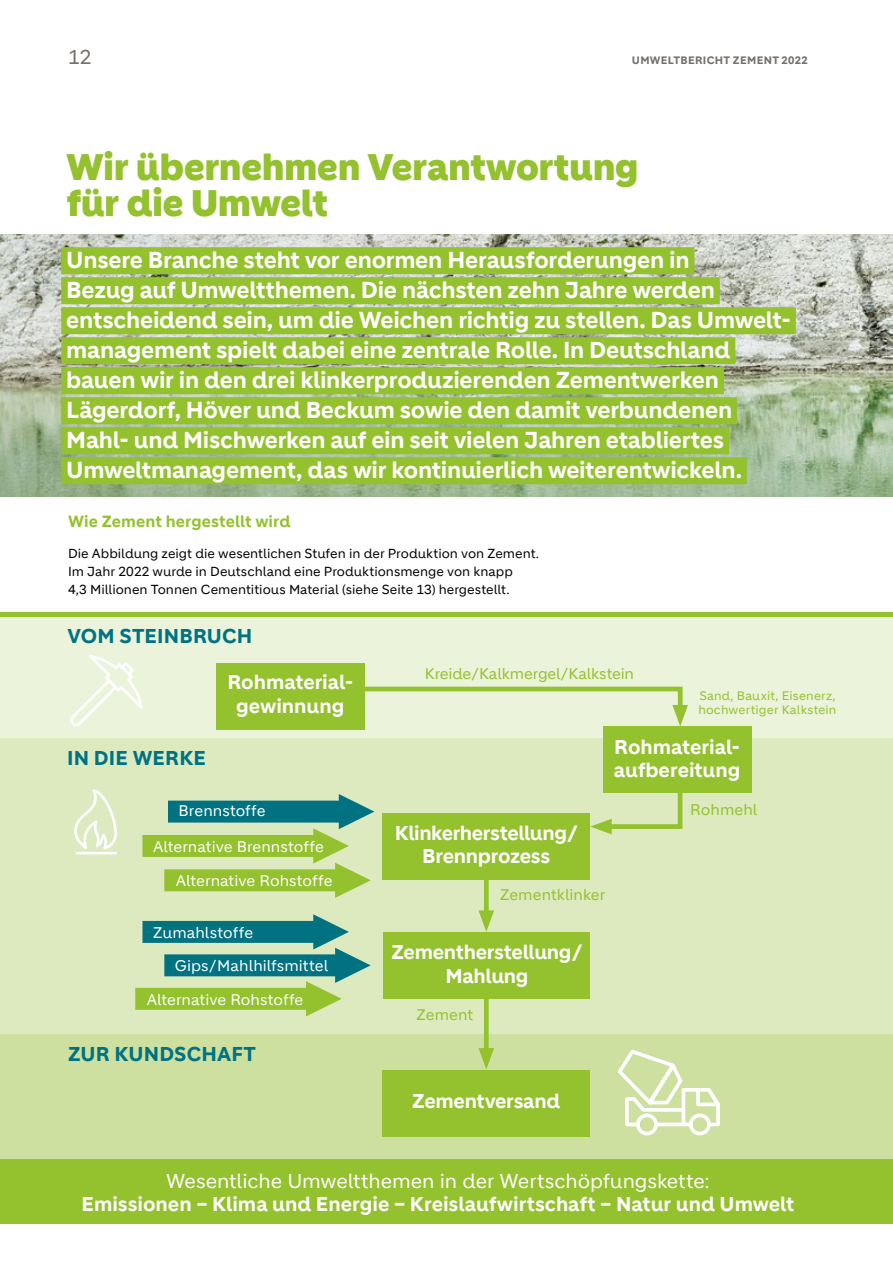
<style>
.page{position:relative;width:893px;height:1263px;background:#fff}
.page>*{position:absolute;margin:0;border:0;box-sizing:border-box;transform-origin:0 0}
.t1{font:900 36px/36px "Holcim Headline";color:#94c12e}
.t2{font:700 22.5px/30px "Holcim";letter-spacing:-.015em;color:#fff}
.t3{font:700 19.5px/23.4px "Holcim";letter-spacing:-.005em;color:#fff;text-align:center}
.t4{font:19.5px "Holcim";letter-spacing:-.005em;color:#fff}
.t5{font:700 19.5px "Holcim";letter-spacing:.01em;color:#007282}
.t6{font:19.5px "Holcim";color:#756f6b}
.t7{font:700 15.75px "Holcim";letter-spacing:.005em;color:#94c12e}
.t8{font:15px "Holcim";color:#fff}
.t9{font:15px "Holcim";color:#94c12e}
.t10{font:12.75px/18px "Holcim";color:#000}
.t11{font:12px/14.4px "Holcim";letter-spacing:.015em;color:#94c12e}
.t12{font:700 10.5px "Holcim";letter-spacing:.03em;color:#756f6b}
</style>
<div class="page">
<div style="left:0;top:738px;width:893px;height:296px;background:#ddeabf"></div>
<div style="left:0;top:1034px;width:893px;height:138px;background:#cee0a0"></div>
<div style="left:0;top:616px;width:893px;height:122px;background:#ecf3db"></div>
<hr style="left:0;top:612px;width:893px;height:4px;background:#94c12e">
<svg style="left:70px;top:655px;width:73px;height:71px"></svg>
<img style="left:0;top:234px;width:893px;height:263px">
<div style="left:484px;top:875px;width:5px;height:44px;background:#94c12e"></div>
<svg style="left:478px;top:910px;width:16px;height:22px"></svg>
<div style="left:484px;top:999px;width:5px;height:58px;background:#94c12e"></div>
<svg style="left:478px;top:1048px;width:16px;height:21px"></svg>
<svg style="left:365px;top:686px;width:323px;height:40px"></svg>
<svg style="left:590px;top:793px;width:93px;height:41px"></svg>
<div style="left:216px;top:663px;width:149px;height:67px;background:#94c12e"></div>
<div style="left:603px;top:726px;width:148px;height:67px;background:#94c12e"></div>
<div style="left:382px;top:813px;width:208px;height:66px;background:#94c12e"></div>
<div style="left:383px;top:932px;width:207px;height:67px;background:#94c12e"></div>
<div style="left:382px;top:1069px;width:208px;height:67px;background:#94c12e"></div>
<svg style="left:142px;top:794px;width:232px;height:104px"></svg>
<svg style="left:135px;top:914px;width:236px;height:102px"></svg>
<div style="left:0;top:1159px;width:893px;height:65px;background:#94c12e"></div>
<svg style="left:74px;top:789px;width:43px;height:66px"></svg>
<svg style="left:618px;top:1049px;width:102px;height:87px"></svg>
<div style="left:61px;top:247px;width:633px;height:27px;background:#94c12e"></div>
<div style="left:61px;top:277px;width:659px;height:27px;background:#94c12e"></div>
<div style="left:61px;top:307px;width:735px;height:27px;background:#94c12e"></div>
<div style="left:61px;top:337px;width:674px;height:27px;background:#94c12e"></div>
<div style="left:61px;top:367px;width:663px;height:27px;background:#94c12e"></div>
<div style="left:61px;top:397px;width:676px;height:27px;background:#94c12e"></div>
<div style="left:61px;top:427px;width:668px;height:27px;background:#94c12e"></div>
<div style="left:61px;top:457px;width:686px;height:27px;background:#94c12e"></div>
<p class="t6" style="left:68px;top:46px;width:25px">12</p>
<p class="t12" style="left:632px;top:54px;width:177px">UMWELTBERICHT ZEMENT 2022</p>
<h1 class="t1" style="left:66px;top:150px;width:574px">Wir übernehmen Verantwortung für die Umwelt</h1>
<p class="t2" style="left:66px;top:245px;width:726px">Unsere Branche steht vor enormen Herausforderungen in<br>Bezug auf Umweltthemen. Die nächsten zehn Jahre werden entscheidend sein, um die Weichen richtig zu stellen. Das Umwelt&shy;management spielt dabei eine zentrale Rolle. In Deutschland bauen wir in den drei klinkerproduzierenden Zementwerken Lägerdorf, Höver und Beckum sowie den damit verbundenen Mahl- und Mischwerken auf ein seit vielen Jahren etabliertes Umweltmanagement, das wir kontinuierlich weiterentwickeln.</p>
<p class="t7" style="left:68px;top:512px;width:224px">Wie Zement hergestellt wird</p>
<p class="t10" style="left:68px;top:545px;width:472px">Die Abbildung zeigt die wesentlichen Stufen in der Produktion von Zement.<br>Im Jahr 2022 wurde in Deutschland eine Produktionsmenge von knapp<br>4,3 Millionen Tonnen Cementitious Material (siehe Seite 13) hergestellt.</p>
<p class="t5" style="left:68px;top:625px;width:186px">VOM STEINBRUCH</p>
<p class="t5" style="left:67px;top:746px;width:140px">IN DIE WERKE</p>
<p class="t3" style="left:227px;top:671px;width:127px">Rohmaterial&shy;gewinnung</p>
<p class="t8" style="left:179px;top:802px;width:89px">Brennstoffe</p>
<p class="t8" style="left:153px;top:838px;width:172px">Alternative Brennstoffe</p>
<p class="t8" style="left:176px;top:872px;width:158px">Alternative Rohstoffe</p>
<p class="t8" style="left:153px;top:924px;width:102px">Zumahlstoffe</p>
<p class="t8" style="left:175px;top:957px;width:155px">Gips/Mahlhilfsmittel</p>
<p class="t8" style="left:147px;top:991px;width:158px">Alternative Rohstoffe</p>
<p class="t5" style="left:68px;top:1043px;width:189px">ZUR KUNDSCHAFT</p>
<p class="t9" style="left:425px;top:665px;width:211px">Kreide/Kalkmergel/Kalkstein</p>
<p class="t11" style="left:698px;top:688px;width:140px">Sand, Bauxit, Eisenerz, hochwertiger Kalkstein</p>
<p class="t3" style="left:614px;top:735px;width:128px;text-align:left">Rohmaterial&shy;aufbereitung</p>
<p class="t3" style="left:395px;top:821px;width:184px">Klinkerherstellung/<br>Brennprozess</p>
<p class="t9" style="left:500px;top:886px;width:107px">Zementklinker</p>
<p class="t3" style="left:391px;top:941px;width:193px">Zementherstellung/<br>Mahlung</p>
<p class="t9" style="left:416px;top:1006px;width:58px">Zement</p>
<p class="t3" style="left:412px;top:1089px;width:150px">Zementversand</p>
<p class="t9" style="left:690px;top:801px;width:69px">Rohmehl</p>
<p class="t4" style="left:166px;top:1169px;width:545px">Wesentliche Umweltthemen in der Wertschöpfungskette:</p>
<p class="t3" style="left:82px;top:1192px;width:714px">Emissionen – Klima und Energie – Kreislaufwirtschaft – Natur und Umwelt</p>
</div>
